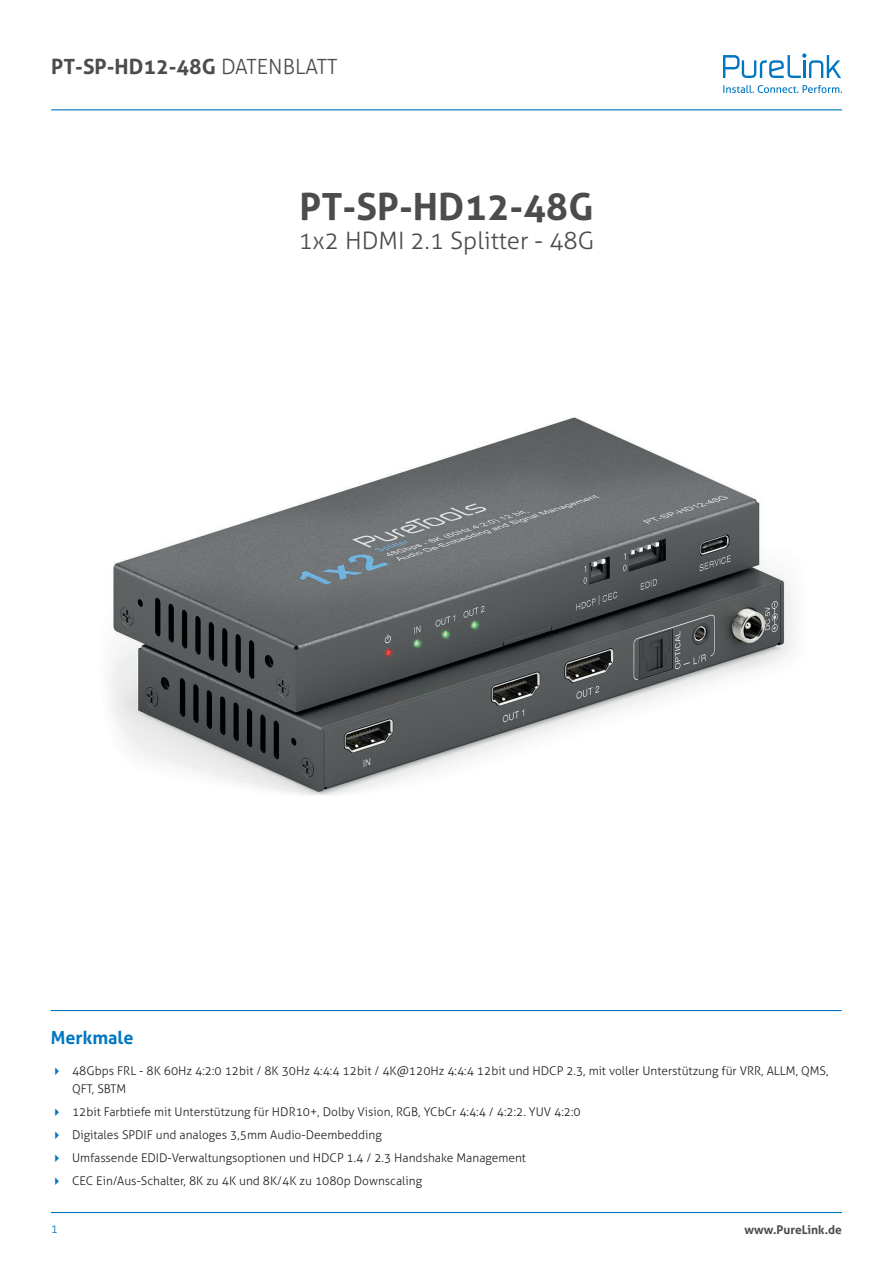
<style>
.page{position:relative;width:893px;height:1263px;background:#fff}
.page>*{position:absolute;margin:0;border:0;box-sizing:border-box;transform-origin:0 0}
.t1{font:700 37.5px "Aller";color:#4b4c4d}
.t2{font:300 24px "Aller";color:#4b4c4d}
.t3{font:700 21px "Aller";color:#4b4c4d}
.Überschrift_blau{font:700 18px "Aller";color:#0077c0}
.t4{font:300 12px/18px "Aller";color:#231f20}
.t5{font:700 12px "Aller";color:#4b4c4d}
.t6{font:300 12px "Aller";color:#0077c0}
.s1{font-weight:300}
</style>
<div class="page">
<hr style="left:51px;top:109px;width:791px;height:1px;background:#0077c0">
<svg style="left:723px;top:53px;width:118px;height:25px"></svg>
<svg style="left:723px;top:85px;width:119px;height:8px"></svg>
<hr style="left:51px;top:1212px;width:791px;height:1px;background:#0077c0">
<hr style="left:51px;top:1010px;width:791px;height:1px;background:#0077c0">
<img style="left:110px;top:417px;width:686px;height:378px">
<p class="t3" style="left:51px;top:54px;width:288px">PT-SP-HD12-48G <span class="s1">DATENBLATT</span></p>
<p class="t1" style="left:299px;top:184px;width:295px">PT-SP-HD12-48G</p>
<p class="t2" style="left:298px;top:226px;width:297px">1x2 HDMI 2.1 Splitter - 48G</p>
<p class="Überschrift_blau" style="left:51px;top:1026px;width:84px">Merkmale</p>
<p class="t4" style="left:72px;top:1062px;width:758px">48Gbps FRL - 8K 60Hz 4:2:0 12bit / 8K 30Hz 4:4:4 12bit / 4K@120Hz 4:4:4 12bit und HDCP 2.3, mit voller Unterstützung für VRR, ALLM, QMS,<br>QFT, SBTM</p>
<p class="t4" style="left:72px;top:1103px;width:510px">12bit Farbtiefe mit Unterstützung für HDR10+, Dolby Vision, RGB, YCbCr 4:4:4 / 4:2:2. YUV 4:2:0</p>
<p class="t4" style="left:72px;top:1126px;width:311px">Digitales SPDIF und analoges 3,5mm Audio-Deembedding</p>
<p class="t4" style="left:72px;top:1149px;width:456px">Umfassende EDID-Verwaltungsoptionen und HDCP 1.4 / 2.3 Handshake Management</p>
<p class="t4" style="left:72px;top:1172px;width:352px">CEC Ein/Aus-Schalter, 8K zu 4K und 8K/4K zu 1080p Downscaling</p>
<p class="t6" style="left:51px;top:1221px;width:9px">1</p>
<p class="t5" style="left:744px;top:1222px;width:99px">www.PureLink.de</p>
</div>
